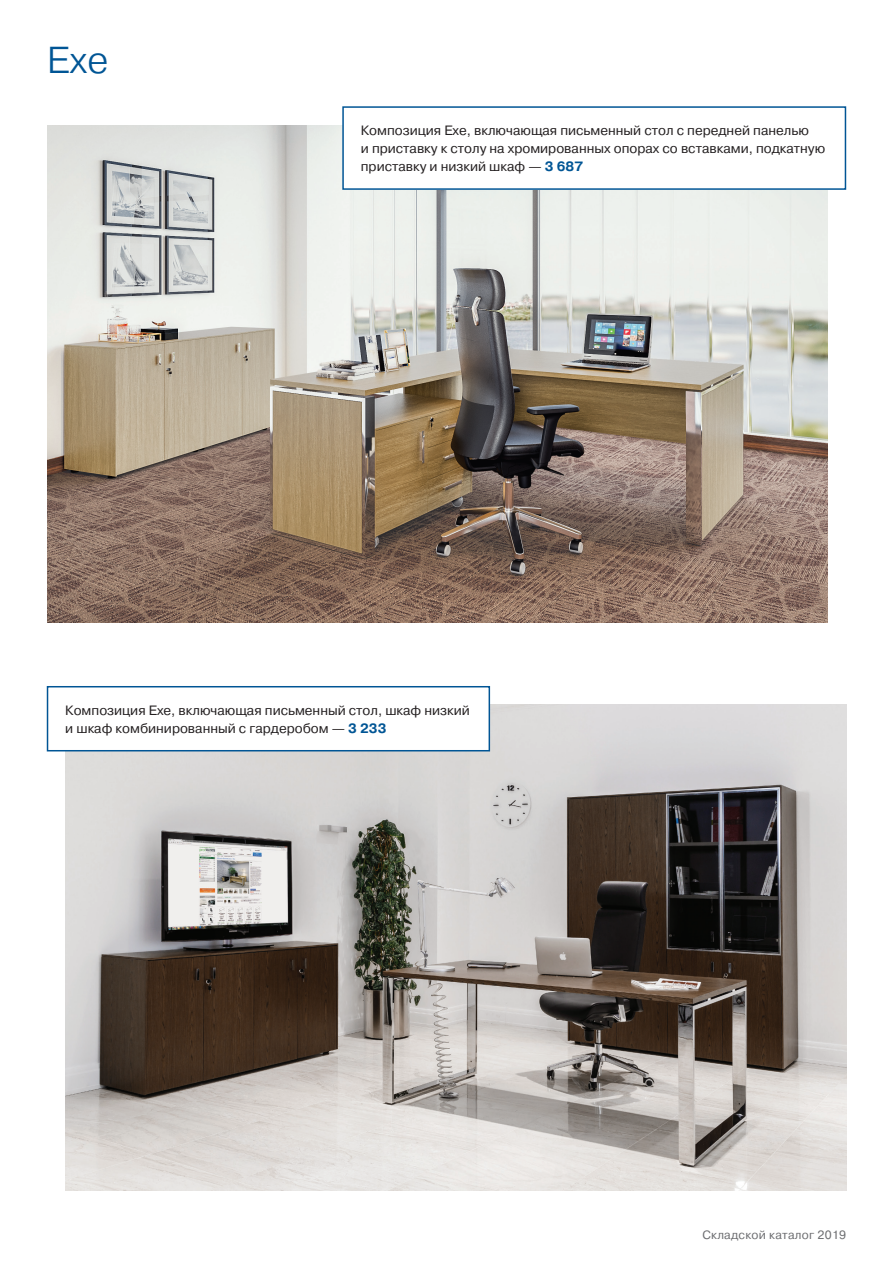
<style>
.page{position:relative;width:893px;height:1263px;background:#fff}
.page>*{position:absolute;margin:0;border:0;box-sizing:border-box;transform-origin:0 0}
.t1{font:300 37.5px "Pragmatica";color:#005595}
.расстановка{font:13.5px/18px "Pragmatica C";color:#231f20}
.t2{font:12px "Pragmatica C";letter-spacing:.02em;color:#6c6d70}
.s1{font-weight:700;color:#005595}
</style>
<div class="page">
<img style="left:47px;top:125px;width:781px;height:498px">
<img style="left:65px;top:704px;width:781px;height:487px">
<div style="left:343px;top:107px;width:502px;height:82px;background:#fff"></div>
<div style="left:342px;top:106px;width:504px;height:84px;border:2px solid #005595"></div>
<div style="left:48px;top:687px;width:441px;height:64px;background:#fff"></div>
<div style="left:47px;top:686px;width:443px;height:65px;border:2px solid #005595"></div>
<p class="t1" style="left:47px;top:36px;width:63px">Exe</p>
<p class="расстановка" style="left:361px;top:122px;width:466px">Композиция Exe, включающая письменный стол с передней панелью<br>и приставку к столу на хромированных опорах со вставками, подкатную приставку и низкий шкаф — <span class="s1">3 687</span></p>
<p class="расстановка" style="left:65px;top:701px;width:406px">Композиция Exe, включающая письменный стол, шкаф низкий и шкаф комбинированный с гардеробом — <span class="s1">3 233</span></p>
<p class="t2" style="left:702px;top:1229px;width:145px">Складской каталог 2019</p>
</div>
